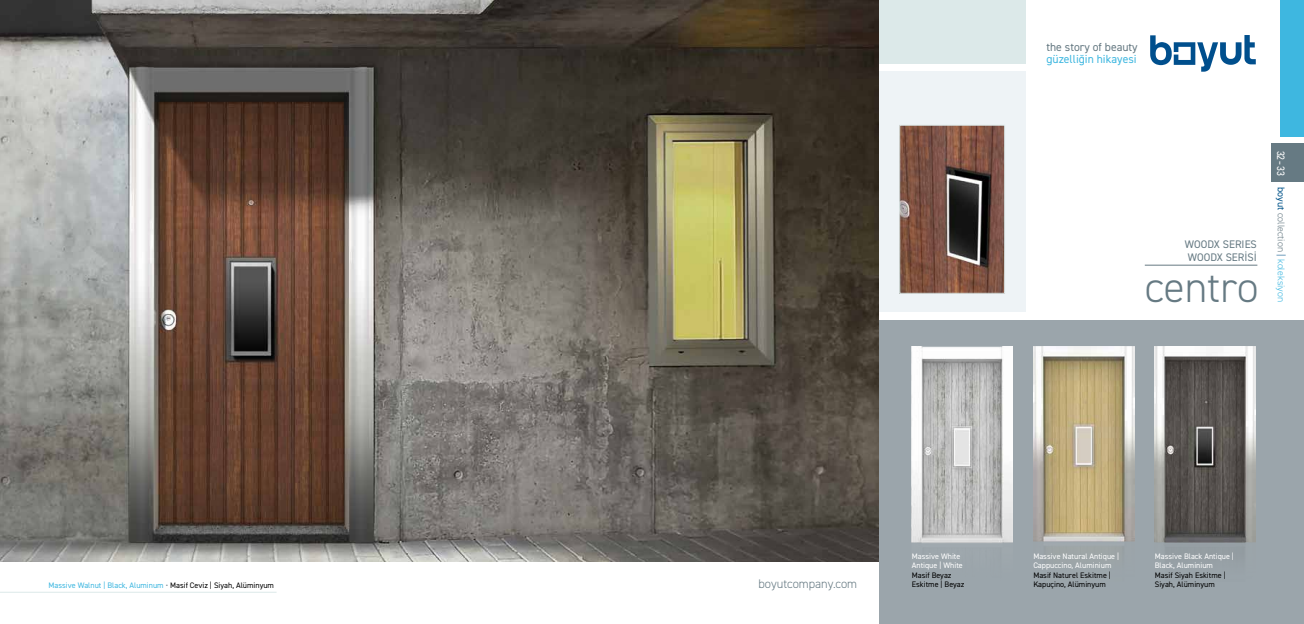
<style>
.page{position:relative;width:1304px;height:624px;background:#fff}
.page>*{position:absolute;margin:0;border:0;box-sizing:border-box;transform-origin:0 0}
.t1{font:300 43px "DIN2014";color:#667a83}
.t2{font:300 12.5px "DIN2014";color:#667a83}
.t3{font:11.7px "DIN2014";color:#3eb7e0}
.t4{font:11.7px "DIN2014";color:#667a83}
.t5{font:11px/13.2px "DIN2014";color:#667a83}
.t6{font:10.8px "DIN2014";color:#fff;scale:.9 1}
.t7{font:300 9.9px "DIN2014";color:#667a83}
.t8{font:8px/9.6px "DIN2014";color:#fff}
.t9{font:8px/9.6px "DIN2014";color:#000}
.t10{font:8px "DIN2014";color:#3eb7e0}
.s1{color:#667a83}
.s2{color:#000}
.s3{font-size:11.7px}
.s4{font-weight:400;color:#005389}
.s5{color:#005389}
.s6{color:#3eb7e0}
</style>
<div class="page">
<svg style="left:1150px;top:35px;width:106px;height:37px"></svg>
<div style="left:1280px;top:0;width:24px;height:137px;background:#3eb7e0"></div>
<div style="left:1271px;top:143px;width:33px;height:38px;background:#667a83"></div>
<div style="left:879px;top:72px;width:147px;height:240px;background:#eef3f6"></div>
<div style="left:879px;top:320px;width:425px;height:304px;background:#9ba5ab"></div>
<div style="left:879px;top:0;width:147px;height:63px;background:#dce9e9"></div>
<img style="left:0;top:0;width:879px;height:561px">
<hr style="left:0;top:591px;width:277px;height:1px;background:#dce9e9">
<img style="left:901px;top:127px;width:102px;height:165px">
<div style="left:899px;top:125px;width:106px;height:169px;border:1px solid #dce9e9"></div>
<hr style="left:1145px;top:265px;width:112px;height:1px;background:#667a83">
<img style="left:1155px;top:346px;width:101px;height:208px">
<img style="left:1033px;top:346px;width:101px;height:196px">
<img style="left:912px;top:346px;width:101px;height:197px">
<p class="t10" style="left:48px;top:580px;width:227px">Massive Walnut | Black, Aluminum <span class="s1">•</span> <span class="s2">Masif Ceviz | Siyah, Alüminyum</span></p>
<h3 class="t4" style="left:1046px;top:40px;width:93px">the story of beauty</h3>
<h3 class="t3" style="left:1046px;top:52px;width:92px">güzelliğin hikayesi</h3>
<h3 class="t5" style="left:1185px;top:237px;width:73px">WOODX SERIES<br>WOODX SERİSİ</h3>
<h1 class="t1" style="left:1145px;top:261px;width:115px">centro</h1>
<h3 class="t6" style="left:1288px;top:151px;width:29px;rotate:90deg">32<span class="s3">-</span>33</h3>
<p class="t7" style="left:1287px;top:187px;width:116px;rotate:90deg"><span class="s4">boyut</span> collection <span class="s5">|</span> <span class="s6">koleksiyon</span></p>
<h2 class="t2" style="left:758px;top:576px;width:100px">boyutcompany.com</h2>
<p class="t8" style="left:912px;top:551px;width:52px">Massive White<br>Antique | White</p>
<p class="t9" style="left:912px;top:570px;width:54px">Masif Beyaz<br>Eskitme | Beyaz</p>
<p class="t8" style="left:1033px;top:551px;width:87px">Massive Natural Antique |<br>Cappuccino, Aluminium</p>
<p class="t9" style="left:1033px;top:570px;width:79px">Masif Naturel Eskitme |<br>Kapuçino, Alüminyum</p>
<p class="t8" style="left:1155px;top:551px;width:81px">Massive Black Antique |<br>Black, Aluminium</p>
<p class="t9" style="left:1155px;top:570px;width:72px">Masif Siyah Eskitme |<br>Siyah, Alüminyum</p>
</div>
